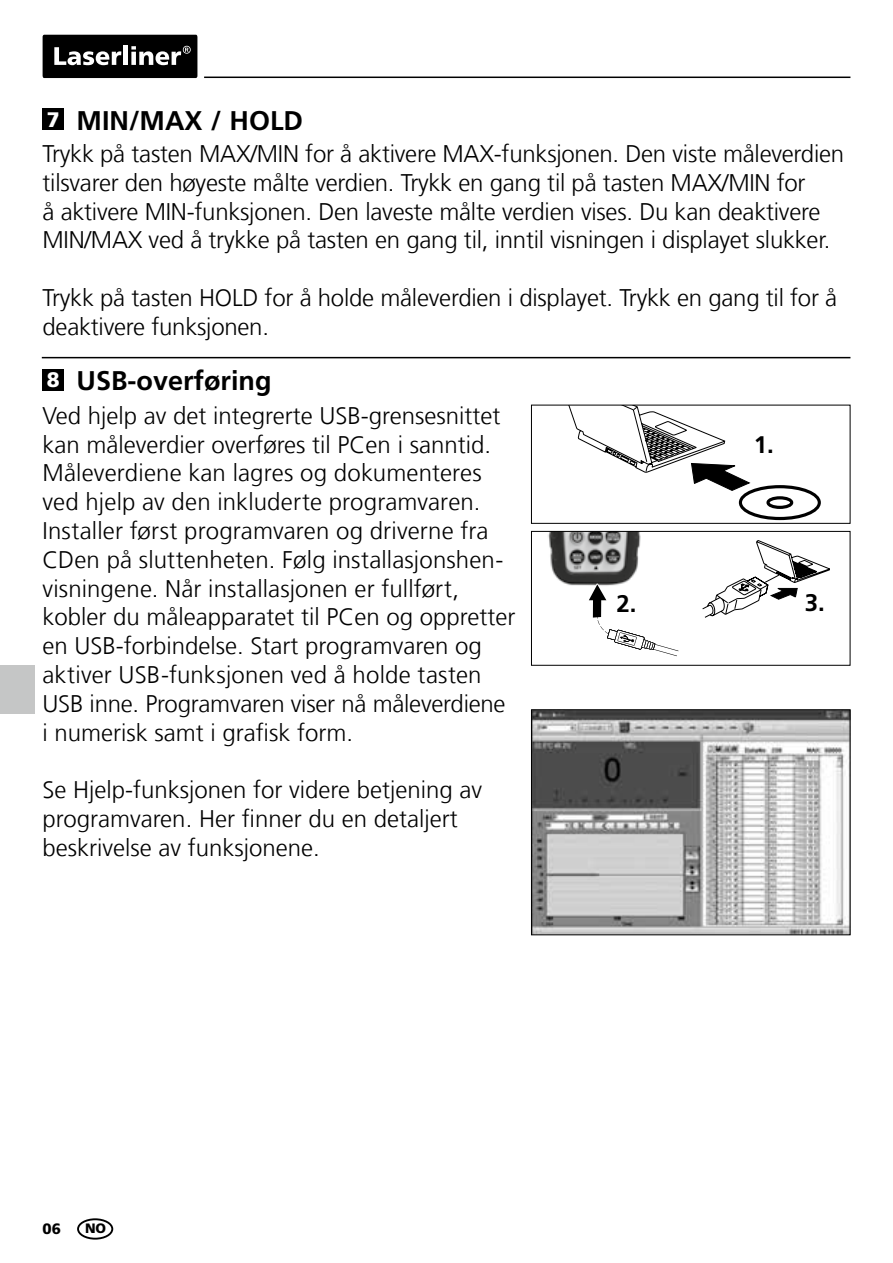
<style>
.page{position:relative;width:893px;height:1263px;background:#fff}
.page>*{position:absolute;margin:0;border:0;box-sizing:border-box;transform-origin:0 0}
.t1{font:700 27px "Frutiger LT Com";color:#000}
.t2{font:300 24px/28.8px "Frutiger LT Com";color:#000}
.t3{font:700 24px "Frutiger LT Com";color:#000}
.t4{font:900 21px "Frutiger LT Com";color:#fff}
.t5{font:900 15px "Frutiger LT Com";color:#000}
.t6{font:900 13.5px "Frutiger LT Com";color:#000}
.s1{font-weight:900;font-size:21px;color:#fff}
</style>
<div class="page">
<hr style="left:204px;top:77px;width:646px;height:1px;background:#000">
<div style="left:43px;top:35px;width:154px;height:43px;background:#000;border-radius:2px"></div>
<svg style="left:54px;top:47px;width:67px;height:18px"></svg>
<hr style="left:124px;top:46px;width:4px;height:19px;background:#fff">
<svg style="left:131px;top:46px;width:60px;height:19px"></svg>
<div style="left:43px;top:109px;width:21px;height:21px;background:#000"></div>
<div style="left:43px;top:369px;width:21px;height:21px;background:#000"></div>
<hr style="left:42px;top:357px;width:808px;height:1px;background:#000">
<img style="left:548px;top:533px;width:93px;height:53px">
<svg style="left:587px;top:584px;width:91px;height:72px"></svg>
<div style="left:531px;top:531px;width:319px;height:135px;border:1px solid #000"></div>
<svg style="left:702px;top:540px;width:128px;height:78px"></svg>
<svg style="left:569px;top:407px;width:182px;height:84px"></svg>
<div style="left:739px;top:485px;width:82px;height:35px;border:3px solid #000;border-radius:50%"></div>
<svg style="left:768px;top:498px;width:24px;height:9px"></svg>
<div style="left:766px;top:496px;width:27px;height:13px;border:3px solid #000;border-radius:50%"></div>
<div style="left:531px;top:405px;width:319px;height:119px;border:1px solid #000"></div>
<img style="left:533px;top:711px;width:315px;height:222px">
<div style="left:531px;top:709px;width:319px;height:226px;border:1px solid #000"></div>
<div style="left:77px;top:1218px;width:36px;height:21px;border:2px solid #000;border-radius:50%"></div>
<div style="left:0;top:665px;width:34px;height:49px;background:#c5c6c6"></div>
<p class="t1" style="left:47px;top:105px;width:258px"><span class="s1">7</span> MIN/MAX / HOLD</p>
<p class="t2" style="left:43px;top:139px;width:803px">Trykk på tasten MAX/MIN for å aktivere MAX-funksjonen. Den viste måleverdien tilsvarer den høyeste målte verdien. Trykk en gang til på tasten MAX/MIN for<br>å aktivere MIN-funksjonen. Den laveste målte verdien vises. Du kan deaktivere MIN/MAX ved å trykke på tasten en gang til, inntil visningen i displayet slukker.</p>
<p class="t2" style="left:43px;top:283px;width:796px">Trykk på tasten HOLD for å holde måleverdien i displayet. Trykk en gang til for å deaktivere funksjonen.</p>
<p class="t4" style="left:47px;top:367px;width:14px">8</p>
<p class="t1" style="left:77px;top:365px;width:197px">USB-overføring</p>
<p class="t2" style="left:43px;top:401px;width:474px">Ved hjelp av det integrerte USB-grensesnittet kan måleverdier overføres til PCen i sanntid.<br>Måleverdiene kan lagres og dokumenteres ved hjelp av den inkluderte programvaren.<br>Installer først programvaren og driverne fra CDen på sluttenheten. Følg installasjonshen&shy;visningene. Når installasjonen er fullført, kobler du måleapparatet til PCen og oppretter en USB-forbindelse. Start programvaren og aktiver USB-funksjonen ved å holde tasten USB inne. Programvaren viser nå måleverdiene i numerisk samt i grafisk form.</p>
<p class="t2" style="left:43px;top:776px;width:441px">Se Hjelp-funksjonen for videre betjening av programvaren. Her finner du en detaljert beskrivelse av funksjonene.</p>
<p class="t3" style="left:754px;top:430px;width:22px">1.</p>
<p class="t3" style="left:617px;top:589px;width:22px">2.</p>
<p class="t3" style="left:805px;top:588px;width:22px">3.</p>
<p class="t5" style="left:43px;top:1219px;width:20px">06</p>
<p class="t6" style="left:85px;top:1220px;width:23px">NO</p>
</div>
